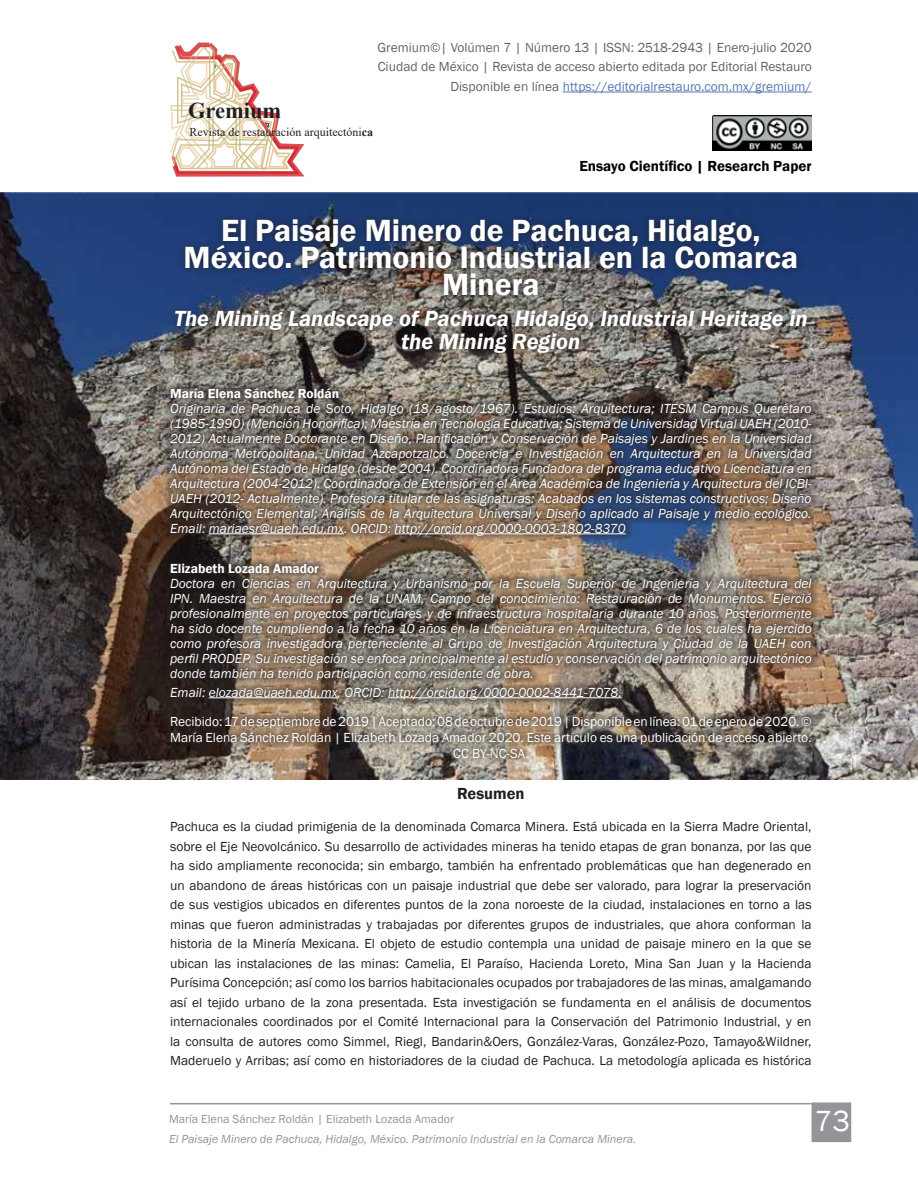
<style>
.page{position:relative;width:918px;height:1188px;background:#fff}
.page>*{position:absolute;margin:0;border:0;box-sizing:border-box;transform-origin:0 0}
.t1{font:600 31.5px/27px "Franklin Gothic";color:#fff;text-align:center}
.t2{font:30px "Franklin Gothic";color:#fff}
.t3{font:italic 600 22.5px/22.5px "Franklin Gothic";color:#fff;text-align:center}
.t4{font:700 22.5px "Times New Roman";color:#231f20}
.t5{font:600 16.5px "Franklin Gothic";color:#231f20}
.t6{font:600 15px "Franklin Gothic";color:#000}
.t7{font:italic 13.5px/15px "Franklin Gothic";color:#fff;text-align:justify}
.t8{font:13.5px/19.5px "Franklin Gothic";color:#231f20;text-align:justify}
.t9{font:13.5px/16.2px "Franklin Gothic";color:#fff;text-align:center}
.t10{font:13.5px/19.5px "Franklin Gothic";color:#636366;text-align:right}
.t11{font:600 13.5px "Franklin Gothic";color:#fff}
.t12{font:italic 12px "Franklin Gothic";color:#939598}
.t13{font:12px "Franklin Gothic";color:#939598}
.t14{font:12px "Times New Roman";color:#231f20}
.s1{color:#5678b0}
.s2{font-weight:700}
</style>
<div class="page">
<div style="left:812px;top:1102px;width:39px;height:40px;background:#939598"></div>
<hr style="left:170px;top:1103px;width:642px;height:1px;background:#939598">
<hr style="left:563px;top:92px;width:249px;height:1px;background:#5678b0">
<img style="left:713px;top:116px;width:99px;height:34px">
<svg style="left:170px;top:42px;width:135px;height:135px"></svg>
<img style="left:0;top:193px;width:918px;height:586px">
<div style="left:162px;top:381px;width:657px;height:325px;background:#231f20;opacity:.75"></div>
<hr style="left:209px;top:534px;width:135px;height:1px;background:#fff">
<hr style="left:394px;top:534px;width:232px;height:1px;background:#fff">
<hr style="left:209px;top:697px;width:129px;height:1px;background:#fff">
<hr style="left:388px;top:697px;width:234px;height:1px;background:#fff">
<div style="left:163px;top:708px;width:656px;height:58px;background:#231f20;opacity:.75"></div>
<div style="left:165px;top:710px;width:653px;height:54px;background:#231f20;opacity:.75"></div>
<div style="left:178px;top:213px;width:627px;height:91px;background:#231f20;opacity:.75"></div>
<div style="left:168px;top:303px;width:647px;height:58px;background:#231f20;opacity:.75"></div>
<h3 class="t4" style="left:188px;top:94px;width:95px">Gremium</h3>
<p class="t10" style="left:378px;top:38px;width:436px">Gremium©| Volúmen 7 | Número 13 | ISSN: 2518-2943 | Enero-julio 2020<br>Ciudad de México | Revista de acceso abierto editada por Editorial Restauro<br>Disponible en línea <span class="s1">https://editorialrestauro.com.mx/gremium/</span></p>
<p class="t14" style="left:189px;top:123px;width:185px">Revista de restauración arquitectóni<span class="s2">ca</span></p>
<p class="t6" style="left:579px;top:157px;width:234px">Ensayo Científico | Research Paper</p>
<h1 class="t1" style="left:184px;top:218px;width:616px">El Paisaje Minero de Pachuca, Hidalgo,<br>México. Patrimonio Industrial en la Comarca<br>Minera</h1>
<h3 class="t3" style="left:174px;top:307px;width:635px">The Mining Landscape of Pachuca Hidalgo, Industrial Heritage in the Mining Region</h3>
<p class="t11" style="left:170px;top:385px;width:171px">María Elena Sánchez Roldán</p>
<p class="t7" style="left:170px;top:401px;width:643px">Originaria de Pachuca de Soto, Hidalgo (18/agosto/1967). Estudios: Arquitectura; ITESM Campus Querétaro (1985-1990) (Mención Honorifica); Maestría en Tecnología Educativa; Sistema de Universidad Virtual UAEH (2010- 2012) Actualmente Doctorante en Diseño, Planificación y Conservación de Paisajes y Jardines en la Universidad Autónoma Metropolitana, Unidad Azcapotzalco. Docencia e Investigación en Arquitectura en la Universidad Autónoma del Estado de Hidalgo (desde 2004). Coordinadora Fundadora del programa educativo Licenciatura en Arquitectura (2004-2012). Coordinadora de Extensión en el Área Académica de Ingeniería y Arquitectura del ICBI-UAEH (2012- Actualmente). Profesora titular de las asignaturas: Acabados en los sistemas constructivos; Diseño Arquitectónico Elemental; Análisis de la Arquitectura Universal y Diseño aplicado al Paisaje y medio ecológico.<br>Email: mariaesr@uaeh.edu.mx. ORCID: http://orcid.org/0000-0003-1802-8370</p>
<p class="t11" style="left:170px;top:560px;width:150px">Elizabeth Lozada Amador</p>
<p class="t7" style="left:170px;top:576px;width:643px">Doctora en Ciencias en Arquitectura y Urbanismo por la Escuela Superior de Ingeniería y Arquitectura del IPN. Maestra en Arquitectura de la UNAM, Campo del conocimiento: Restauración de Monumentos. Ejerció profesionalmente en proyectos particulares y de infraestructura hospitalaria durante 10 años. Posteriormente ha sido docente cumpliendo a la fecha 10 años en la Licenciatura en Arquitectura, 6 de los cuales ha ejercido como profesora investigadora perteneciente al Grupo de Investigación Arquitectura y Ciudad de la UAEH con perfil PRODEP. Su investigación se enfoca principalmente al estudio y conservación del patrimonio arquitectónico donde también ha tenido participación como residente de obra.</p>
<p class="t7" style="left:170px;top:685px;width:453px">Email: elozada@uaeh.edu.mx, ORCID: http://orcid.org/0000-0002-8441-7078.</p>
<p class="t9" style="left:170px;top:713px;width:643px">Recibido: 17 de septiembre de 2019 | Aceptado: 08 de octubre de 2019 | Disponible en línea: 01 de enero de 2020. ©<br>María Elena Sánchez Roldán | Elizabeth Lozada Amador 2020. Este artículo es una publicación de acceso abierto.<br>CC BY-NC-SA.</p>
<p class="t5" style="left:457px;top:784px;width:69px">Resumen</p>
<p class="t8" style="left:170px;top:818px;width:643px">Pachuca es la ciudad primigenia de la denominada Comarca Minera. Está ubicada en la Sierra Madre Oriental, sobre el Eje Neovolcánico. Su desarrollo de actividades mineras ha tenido etapas de gran bonanza, por las que ha sido ampliamente reconocida; sin embargo, también ha enfrentado problemáticas que han degenerado en un abandono de áreas históricas con un paisaje industrial que debe ser valorado, para lograr la preservación de sus vestigios ubicados en diferentes puntos de la zona noroeste de la ciudad, instalaciones en torno a las minas que fueron administradas y trabajadas por diferentes grupos de industriales, que ahora conforman la historia de la Minería Mexicana. El objeto de estudio contempla una unidad de paisaje minero en la que se ubican las instalaciones de las minas: Camelia, El Paraíso, Hacienda Loreto, Mina San Juan y la Hacienda Purísima Concepción; así como los barrios habitacionales ocupados por trabajadores de las minas, amalgamando así el tejido urbano de la zona presentada. Esta investigación se fundamenta en el análisis de documentos internacionales coordinados por el Comité Internacional para la Conservación del Patrimonio Industrial, y en la consulta de autores como Simmel, Riegl, Bandarin&amp;Oers, González-Varas, González-Pozo, Tamayo&amp;Wildner, Maderuelo y Arribas; así como en historiadores de la ciudad de Pachuca. La metodología aplicada es histórica</p>
<p class="t13" style="left:169px;top:1112px;width:286px">María Elena Sánchez Roldán | Elizabeth Lozada Amador</p>
<h2 class="t2" style="left:815px;top:1102px;width:37px">73</h2>
<p class="t12" style="left:169px;top:1131px;width:469px">El Paisaje Minero de Pachuca, Hidalgo, México. Patrimonio Industrial en la Comarca Minera.</p>
</div>
